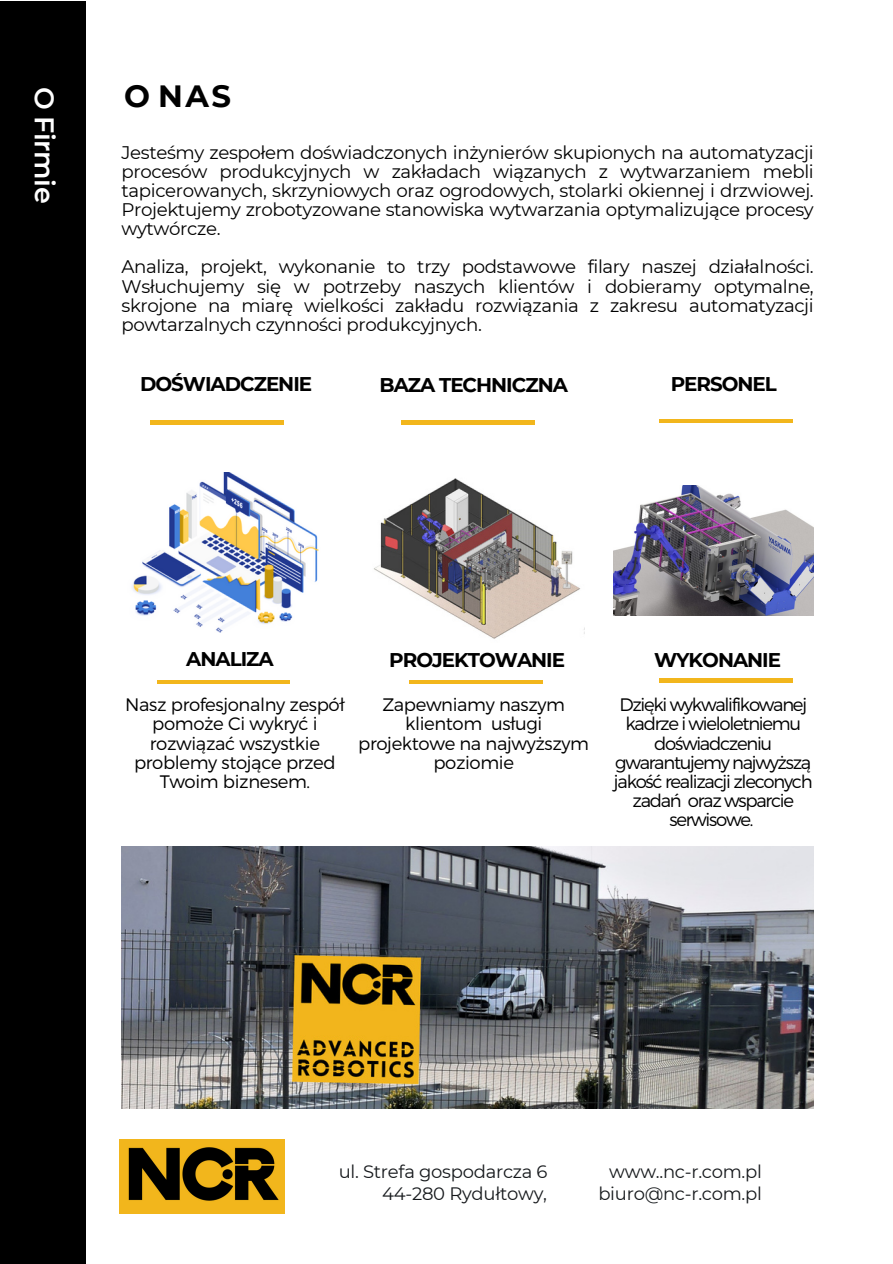
<style>
.page{position:relative;width:893px;height:1264px;background:#fff}
.page>*{position:absolute;margin:0;border:0;box-sizing:border-box;transform-origin:0 0}
.t1{font:700 30.75px "Montserrat";color:#000}
.t2{font:600 27px "Montserrat";letter-spacing:-.015em;color:#fff}
.t3{font:700 19.8px "Montserrat";letter-spacing:-.05em;color:#000}
.t4{font:18.15px/19.2px "Montserrat";letter-spacing:-.02em;color:#000;text-align:justify}
.t5{font:300 18px/19.2px "Montserrat";letter-spacing:-.02em;color:#000;text-align:center}
.t6{font:300 18px/19.2px "Montserrat";letter-spacing:-.07em;color:#000;text-align:center}
.t7{font:18px "Montserrat";letter-spacing:-.015em;color:#16191c}
</style>
<div class="page">
<div style="left:0;top:1px;width:85px;height:1262px;background:#000"></div>
<img style="left:120px;top:1139px;width:164px;height:74px">
<hr style="left:157px;top:680px;width:133px;height:4px;background:#f2b61c">
<hr style="left:409px;top:680px;width:133px;height:4px;background:#f2b61c">
<hr style="left:659px;top:679px;width:133px;height:3px;background:#f2b61c">
<img style="left:374px;top:478px;width:207px;height:161px">
<img style="left:614px;top:486px;width:199px;height:129px">
<img style="left:132px;top:472px;width:187px;height:160px">
<hr style="left:150px;top:421px;width:133px;height:3px;background:#f2b61c">
<hr style="left:401px;top:421px;width:133px;height:3px;background:#f2b61c">
<hr style="left:659px;top:419px;width:133px;height:3px;background:#f2b61c">
<img style="left:121px;top:846px;width:692px;height:262px">
<p class="t2" style="left:61px;top:87px;width:118px;rotate:90deg">O Firmie</p>
<p class="t1" style="left:124px;top:77px;width:109px">O NAS</p>
<p class="t4" style="left:121px;top:142px;width:693px">Jesteśmy zespołem doświadczonych inżynierów skupionych na automatyzacji procesów produkcyjnych w zakładach wiązanych z wytwarzaniem mebli tapicerowanych, skrzyniowych oraz ogrodowych, stolarki okiennej i drzwiowej.<br>Projektujemy zrobotyzowane stanowiska wytwarzania optymalizujące procesy wytwórcze.</p>
<p class="t4" style="left:121px;top:257px;width:693px">Analiza, projekt, wykonanie to trzy podstawowe filary naszej działalności.<br>Wsłuchujemy się w potrzeby naszych klientów i dobieramy optymalne, skrojone na miarę wielkości zakładu rozwiązania z zakresu automatyzacji powtarzalnych czynności produkcyjnych.</p>
<h3 class="t3" style="left:140px;top:371px;width:173px">DOŚWIADCZENIE</h3>
<p class="t3" style="left:379px;top:373px;width:190px">BAZA TECHNICZNA</p>
<p class="t3" style="left:670px;top:371px;width:108px">PERSONEL</p>
<h3 class="t3" style="left:186px;top:646px;width:89px">ANALIZA</h3>
<p class="t3" style="left:389px;top:648px;width:177px">PROJEKTOWANIE</p>
<p class="t3" style="left:654px;top:648px;width:128px">WYKONANIE</p>
<h3 class="t5" style="left:125px;top:694px;width:221px">Nasz profesjonalny zespół pomoże Ci wykryć i rozwiązać wszystkie problemy stojące przed<br>Twoim biznesem.</h3>
<p class="t5" style="left:358px;top:694px;width:232px">Zapewniamy naszym klientom usługi projektowe na najwyższym poziomie</p>
<p class="t6" style="left:614px;top:694px;width:200px">Dzięki wykwalifikowanej kadrze i wieloletniemu doświadczeniu gwarantujemy najwyższą jakość realizacji zleconych zadań oraz wsparcie serwisowe.</p>
<p class="t7" style="left:339px;top:1160px;width:210px">ul. Strefa gospodarcza 6</p>
<h3 class="t7" style="left:382px;top:1182px;width:166px">44-280 Rydułtowy,</h3>
<h3 class="t7" style="left:609px;top:1160px;width:154px">www..nc-r.com.pl</h3>
<h3 class="t7" style="left:598px;top:1182px;width:165px">biuro@nc-r.com.pl</h3>
</div>
